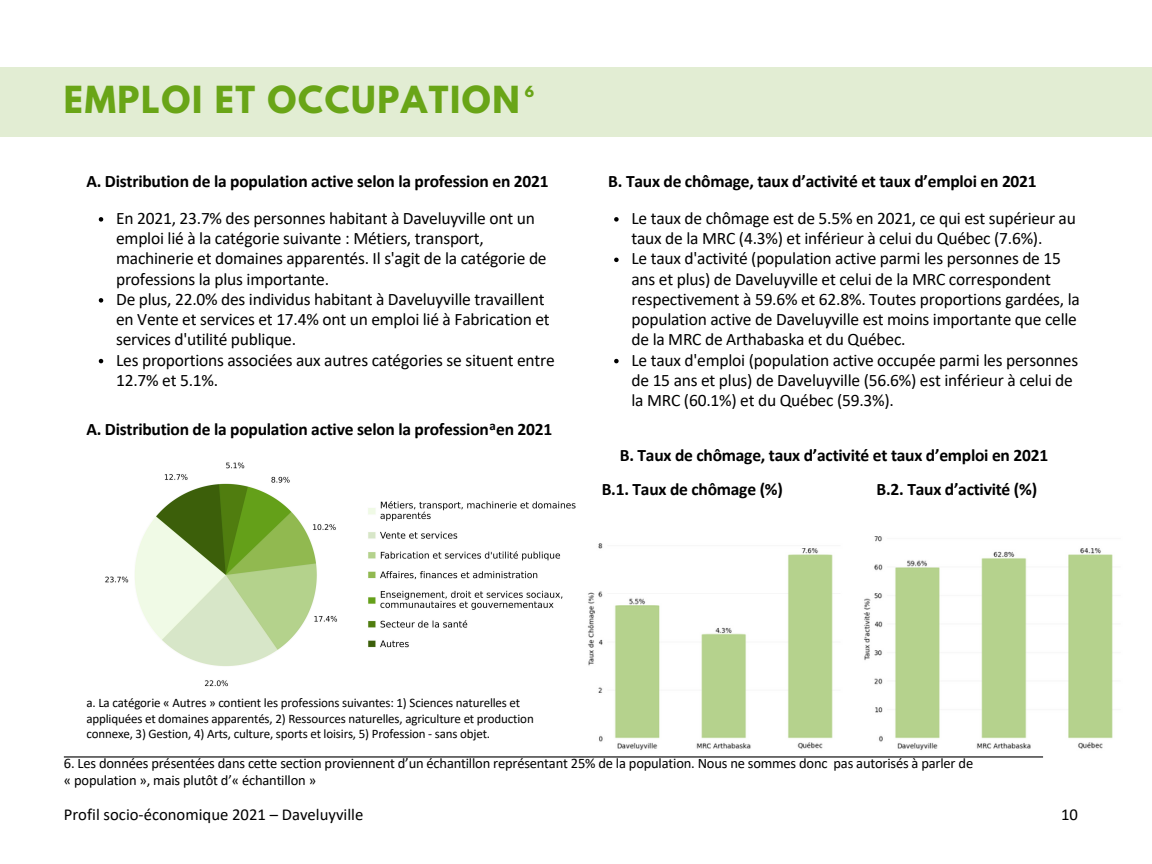
<style>
.page{position:relative;width:1152px;height:864px;background:#fff}
.page>*{position:absolute;margin:0;border:0;box-sizing:border-box;transform-origin:0 0}
.t1{font:700 33px "League Spartan";letter-spacing:.05em;color:#69a517}
.t2{font:17.55px/20.2px "Calibri";letter-spacing:-.015em;color:#000}
.t3{font:700 17.55px "Calibri";letter-spacing:-.015em;color:#000}
.t4{font:16.65px "Calibri";color:#000}
.t5{font:14.55px/16.8px "Calibri";letter-spacing:-.015em;color:#000}
.t6{font:700 13.5px "League Spartan";color:#69a517}
.t7{font:13.05px/15.1px "Calibri";letter-spacing:-.015em;color:#000}
.t8{font:700 13.05px "Calibri";color:#000}
</style>
<div class="page">
<div style="left:0;top:67px;width:1152px;height:70px;background:#e2edd3"></div>
<hr style="left:64px;top:756px;width:979px;height:2px;background:#000">
<img style="left:105px;top:462px;width:471px;height:225px">
<img style="left:587px;top:536px;width:526px;height:214px">
<svg style="left:99px;top:217px;width:4px;height:5px"></svg>
<svg style="left:99px;top:298px;width:4px;height:5px"></svg>
<svg style="left:99px;top:359px;width:4px;height:4px"></svg>
<svg style="left:614px;top:217px;width:5px;height:5px"></svg>
<svg style="left:614px;top:258px;width:5px;height:4px"></svg>
<svg style="left:614px;top:359px;width:5px;height:4px"></svg>
<h2 class="t1" style="left:64px;top:84px;width:457px">EMPLOI ET OCCUPATION</h2>
<h2 class="t6" style="left:525px;top:85px;width:11px">6</h2>
<p class="t3" style="left:86px;top:174px;width:464px">A. Distribution de la population active selon la profession en 2021</p>
<h2 class="t2" style="left:116px;top:209px;width:432px">En 2021, 23.7% des personnes habitant à Daveluyville ont un emploi lié à la catégorie suivante : Métiers, transport, machinerie et domaines apparentés. Il s'agit de la catégorie de professions la plus importante.</h2>
<p class="t2" style="left:116px;top:290px;width:435px">De plus, 22.0% des individus habitant à Daveluyville travaillent en Vente et services et 17.4% ont un emploi lié à Fabrication et services d'utilité publique.</p>
<p class="t2" style="left:116px;top:351px;width:440px">Les proportions associées aux autres catégories se situent entre<br>12.7% et 5.1%.</p>
<p class="t3" style="left:86px;top:422px;width:467px">A. Distribution de la population active selon la profession en 2021</p>
<p class="t8" style="left:489px;top:421px;width:8px">a</p>
<p class="t3" style="left:608px;top:174px;width:430px">B. Taux de chômage, taux d’activité et taux d’emploi en 2021</p>
<p class="t2" style="left:632px;top:209px;width:446px">Le taux de chômage est de 5.5% en 2021, ce qui est supérieur au taux de la MRC (4.3%) et inférieur à celui du Québec (7.6%).</p>
<p class="t2" style="left:632px;top:250px;width:450px">Le taux d'activité (population active parmi les personnes de 15 ans et plus) de Daveluyville et celui de la MRC correspondent respectivement à 59.6% et 62.8%. Toutes proportions gardées, la population active de Daveluyville est moins importante que celle de la MRC de Arthabaska et du Québec.</p>
<h2 class="t2" style="left:632px;top:351px;width:448px">Le taux d'emploi (population active occupée parmi les personnes de 15 ans et plus) de Daveluyville (56.6%) est inférieur à celui de la MRC (60.1%) et du Québec (59.3%).</h2>
<p class="t3" style="left:620px;top:448px;width:430px">B. Taux de chômage, taux d’activité et taux d’emploi en 2021</p>
<h2 class="t3" style="left:602px;top:482px;width:183px">B.1. Taux de chômage (%)</h2>
<h2 class="t3" style="left:877px;top:482px;width:162px">B.2. Taux d’activité (%)</h2>
<h4 class="t7" style="left:86px;top:697px;width:449px">a. La catégorie « Autres » contient les professions suivantes: 1) Sciences naturelles et appliquées et domaines apparentés, 2) Ressources naturelles, agriculture et production connexe, 3) Gestion, 4) Arts, culture, sports et loisirs, 5) Profession - sans objet.</h4>
<h3 class="t5" style="left:64px;top:756px;width:911px">6. Les données présentées dans cette section proviennent d’un échantillon représentant 25% de la population. Nous ne sommes donc pas autorisés à parler de « population », mais plutôt d’« échantillon »</h3>
<p class="t4" style="left:64px;top:808px;width:301px">Profil socio-économique 2021 – Daveluyville</p>
<p class="t4" style="left:1061px;top:808px;width:18px">10</p>
</div>
